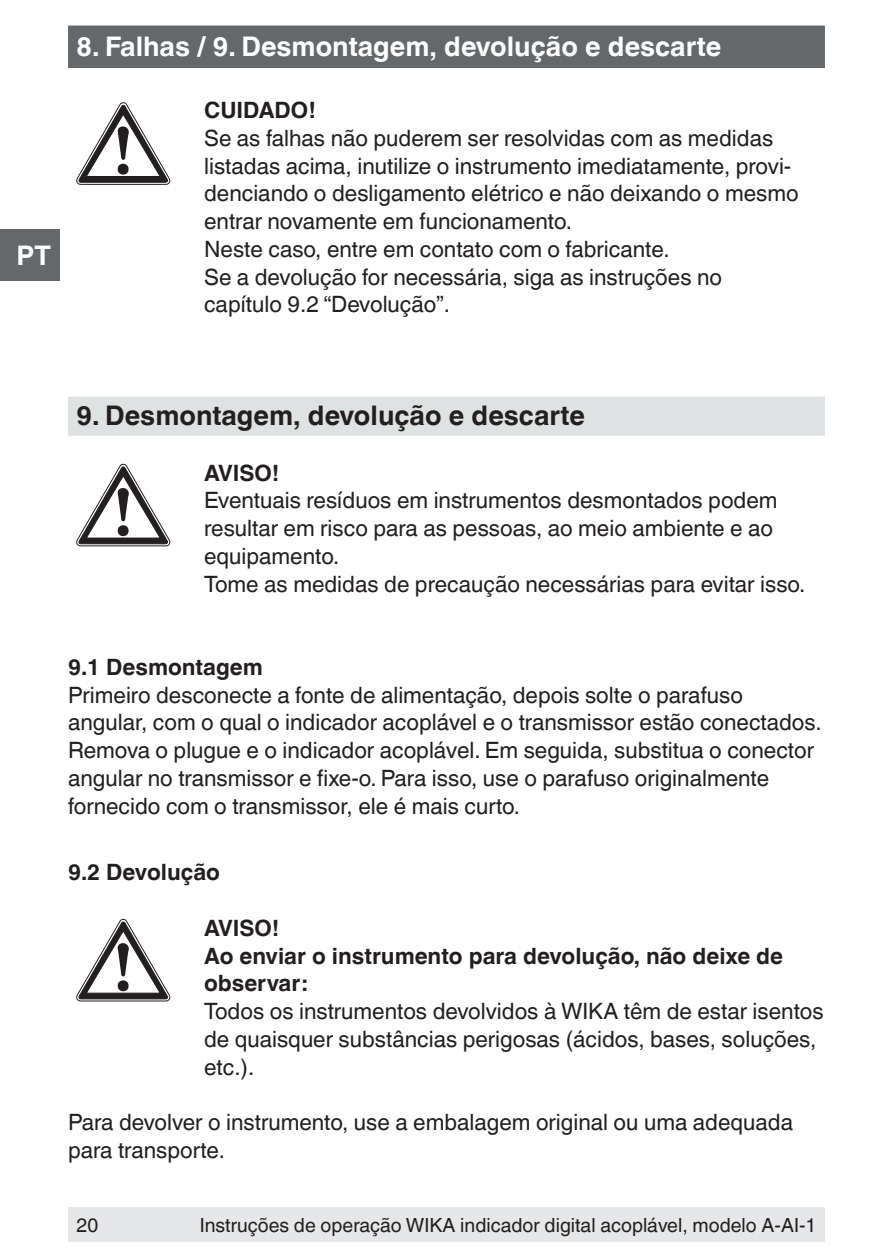
<style>
.page{position:relative;width:893px;height:1259px;background:#fff}
.page>*{position:absolute;margin:0;border:0;box-sizing:border-box;transform-origin:0 0}
.t1{font:700 27px "Helvetica World";color:#fff}
.t2{font:700 27px "Helvetica World";color:#231f20}
.t3{font:22.5px/27.6px "Helvetica World";color:#231f20}
.t4{font:700 22.5px/27.6px "Helvetica World";color:#231f20}
.t5{font:19.5px "Helvetica World";color:#231f20}
</style>
<div class="page">
<div style="left:0;top:230px;width:60px;height:51px;background:#64686b"></div>
<div style="left:68px;top:1208px;width:757px;height:34px;background:#e6e7e9"></div>
<div style="left:68px;top:26px;width:757px;height:42px;background:#64686b"></div>
<div style="left:68px;top:397px;width:757px;height:39px;background:#dfe2e2"></div>
<svg style="left:77px;top:464px;width:93px;height:82px"></svg>
<svg style="left:77px;top:919px;width:93px;height:82px"></svg>
<svg style="left:77px;top:103px;width:93px;height:82px"></svg>
<p class="t1" style="left:17px;top:240px;width:36px">PT</p>
<p class="t1" style="left:77px;top:31px;width:646px">8. Falhas / 9. Desmontagem, devolução e descarte</p>
<p class="t4" style="left:204px;top:97px;width:113px">CUIDADO!</p>
<p class="t3" style="left:204px;top:124px;width:596px">Se as falhas não puderem ser resolvidas com as medidas listadas acima, inutilize o instrumento imediatamente, provi&shy;denciando o desligamento elétrico e não deixando o mesmo entrar novamente em funcionamento.<br>Neste caso, entre em contato com o fabricante.<br>Se a devolução for necessária, siga as instruções no capítulo 9.2 “Devolução”.</p>
<p class="t2" style="left:77px;top:400px;width:510px">9. Desmontagem, devolução e descarte</p>
<p class="t4" style="left:204px;top:459px;width:77px">AVISO!</p>
<p class="t3" style="left:204px;top:487px;width:603px">Eventuais resíduos em instrumentos desmontados podem resultar em risco para as pessoas, ao meio ambiente e ao equipamento.<br>Tome as medidas de precaução necessárias para evitar isso.</p>
<p class="t4" style="left:68px;top:653px;width:196px">9.1 Desmontagem</p>
<p class="t3" style="left:68px;top:681px;width:755px">Primeiro desconecte a fonte de alimentação, depois solte o parafuso angular, com o qual o indicador acoplável e o transmissor estão conectados.<br>Remova o plugue e o indicador acoplável. Em seguida, substitua o conector angular no transmissor e fixe-o. Para isso, use o parafuso originalmente fornecido com o transmissor, ele é mais curto.</p>
<p class="t4" style="left:68px;top:859px;width:154px">9.2 Devolução</p>
<p class="t4" style="left:204px;top:914px;width:581px">AVISO!<br>Ao enviar o instrumento para devolução, não deixe de observar:</p>
<p class="t3" style="left:204px;top:997px;width:621px">Todos os instrumentos devolvidos à WIKA têm de estar isentos de quaisquer substâncias perigosas (ácidos, bases, soluções, etc.).</p>
<p class="t3" style="left:68px;top:1108px;width:726px">Para devolver o instrumento, use a embalagem original ou uma adequada para transporte.</p>
<p class="t5" style="left:77px;top:1213px;width:23px">20</p>
<p class="t5" style="left:200px;top:1213px;width:618px">Instruções de operação WIKA indicador digital acoplável, modelo A-AI-1</p>
</div>
